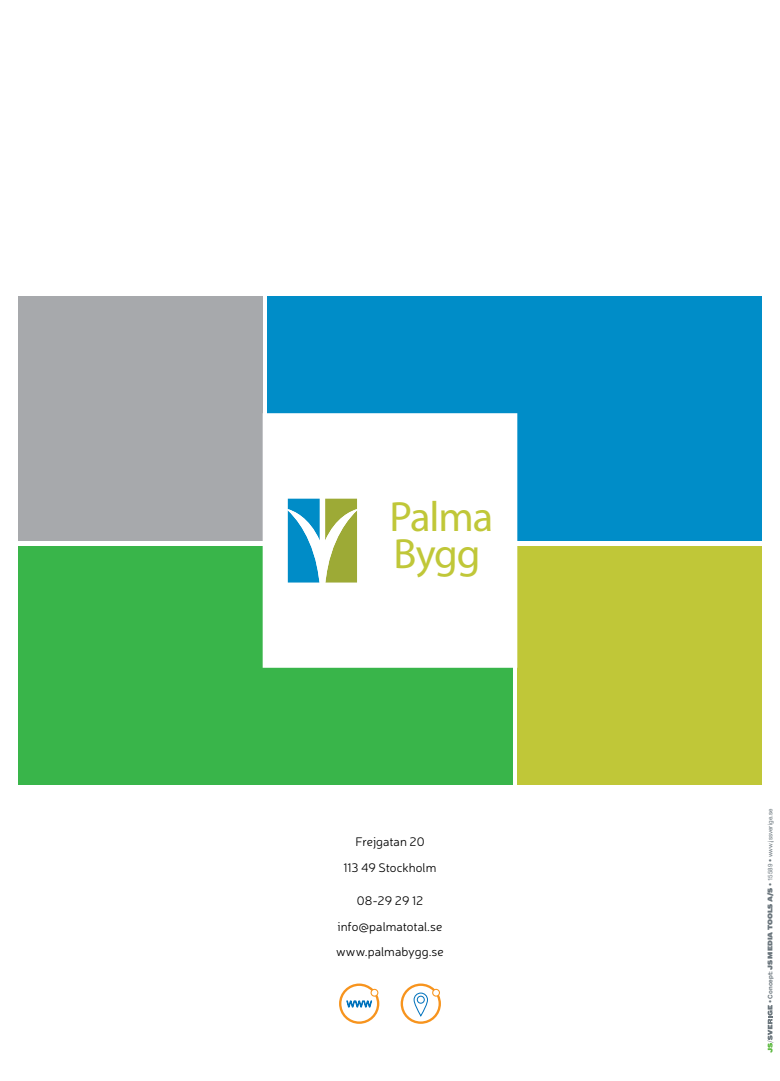
<style>
.page{position:relative;width:780px;height:1081px;background:#fff}
.page>*{position:absolute;margin:0;border:0;box-sizing:border-box;transform-origin:0 0}
.t1{font:42.5px/36.1px "Myriad Pro";letter-spacing:-.025em;color:#c0c738}
.t2{font:300 12.5px/25.9px "Neris";color:#000;text-align:center}
.t3{font:6.25px "Helvetica Neue LT Std";color:#6a757c}
.s1{font-weight:700}
.s2{font-family:"Bau Super"}
</style>
<div class="page">
<div style="left:517px;top:547px;width:245px;height:238px;background:#c0c738"></div>
<div style="left:18px;top:296px;width:244px;height:244px;background:#a7a9ac"></div>
<div style="left:268px;top:296px;width:494px;height:244px;background:#008dc8"></div>
<div style="left:18px;top:547px;width:494px;height:238px;background:#39b54a"></div>
<svg style="left:339px;top:983px;width:40px;height:41px"></svg>
<svg style="left:767px;top:1005px;width:6px;height:47px"></svg>
<svg style="left:400px;top:983px;width:41px;height:41px"></svg>
<div style="left:260px;top:411px;width:260px;height:259px;background:#fff"></div>
<svg style="left:288px;top:499px;width:31px;height:83px"></svg>
<svg style="left:325px;top:499px;width:32px;height:83px;background:#afba5c"></svg>
<h1 class="t1" style="left:389px;top:498px;width:105px">Palma<br>Bygg</h1>
<p class="t2" style="left:343px;top:828px;width:94px">Frejgatan 20<br>113 49 Stockholm</p>
<p class="t2" style="left:336px;top:887px;width:109px">08-29 29 12 info@palmatotal.se www.palmabygg.se</p>
<p class="t3" style="left:766px;top:1003px;width:196px;rotate:-90deg">• <span class="s1">Concept:</span> <span class="s2">JS MEDIA TOOLS A/S</span> • 15589 • www.jssverige.se</p>
</div>
